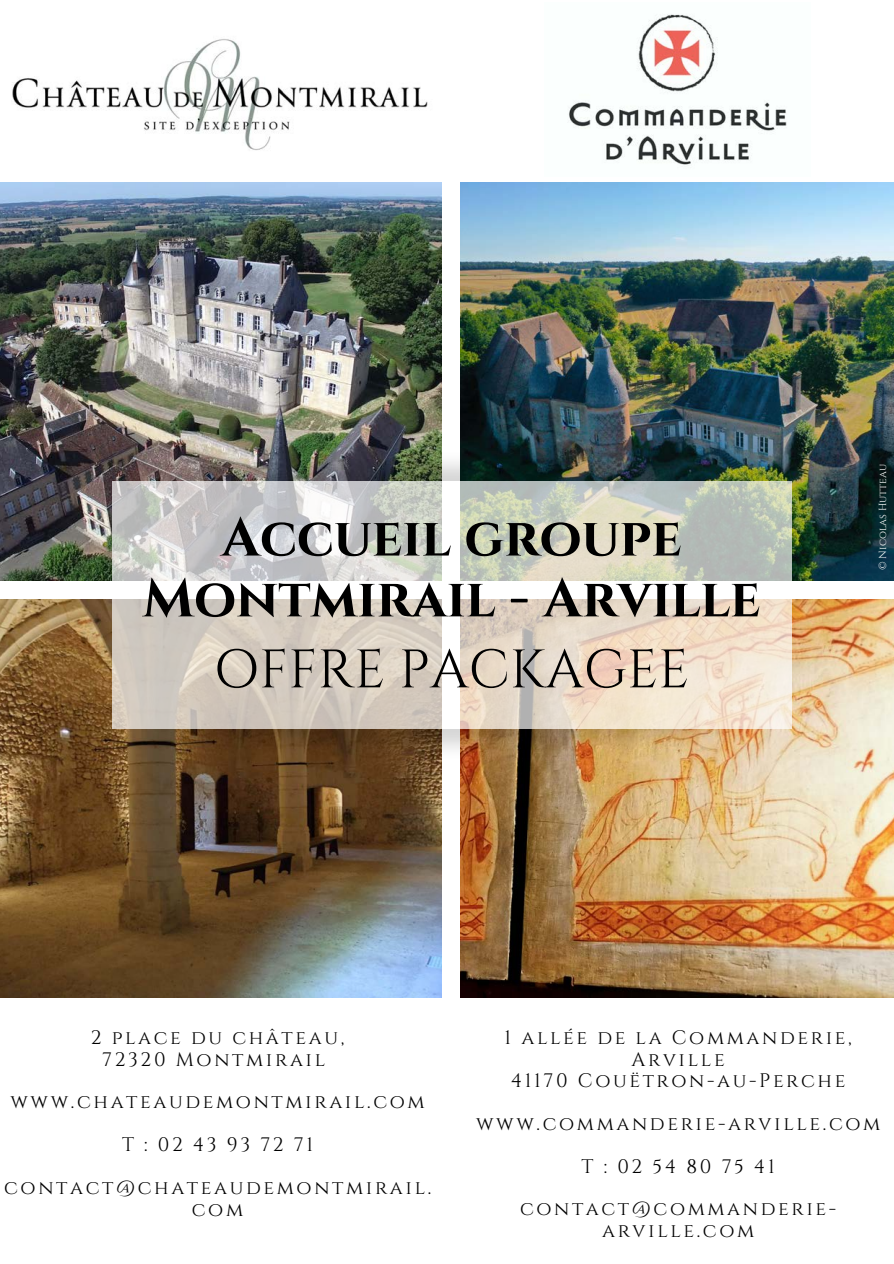
<style>
.page{position:relative;width:894px;height:1264px;background:#fff}
.page>*{position:absolute;margin:0;border:0;box-sizing:border-box;transform-origin:0 0}
.t1{font:700 54px "Cinzel";color:#000}
.t2{font:54px "Cinzel";color:#000}
.t3{font:19.5px/21.5px "Cinzel";letter-spacing:.135em;color:#000;text-align:center}
.t4{font:10.35px "Cinzel";color:#fff}
</style>
<div class="page">
<img style="left:0;top:183px;width:441px;height:397px">
<img style="left:461px;top:183px;width:432px;height:397px">
<img style="left:0;top:599px;width:441px;height:398px">
<img style="left:461px;top:599px;width:432px;height:398px">
<img style="left:12px;top:39px;width:416px;height:111px">
<img style="left:97px;top:664px;width:708px;height:129px">
<img style="left:97px;top:417px;width:708px;height:129px">
<svg style="left:112px;top:482px;width:679px;height:247px;background:#dad5ca"></svg>
<img style="left:568px;top:14px;width:219px;height:152px">
<p class="t1" style="left:221px;top:503px;width:462px">Accueil groupe</p>
<p class="t1" style="left:142px;top:564px;width:619px">Montmirail - Arville</p>
<p class="t2" style="left:214px;top:635px;width:477px">OFFRE PACKAGEE</p>
<p class="t4" style="left:875px;top:570px;width:107px;rotate:-90deg">© Nicolas Hutteau</p>
<p class="t3" style="left:91px;top:1027px;width:255px">2 place du château,</p>
<p class="t3" style="left:102px;top:1049px;width:224px">72320 Montmirail</p>
<p class="t3" style="left:10px;top:1091px;width:415px">www.chateaudemontmirail.com</p>
<p class="t3" style="left:122px;top:1134px;width:192px">T:0243937271</p>
<p class="t3" style="left:4px;top:1177px;width:428px">contact@chateaudemontmirail. com</p>
<p class="t3" style="left:504px;top:1027px;width:348px">1 allée de la Commanderie,<br>Arville</p>
<p class="t3" style="left:510px;top:1070px;width:336px">41170 Couëtron-au-Perche</p>
<p class="t3" style="left:476px;top:1113px;width:405px">www.commanderie-arville.com</p>
<p class="t3" style="left:581px;top:1156px;width:194px">T:0254807541</p>
<p class="t3" style="left:520px;top:1198px;width:317px">contact@commanderie&shy;arville.com</p>
</div>
